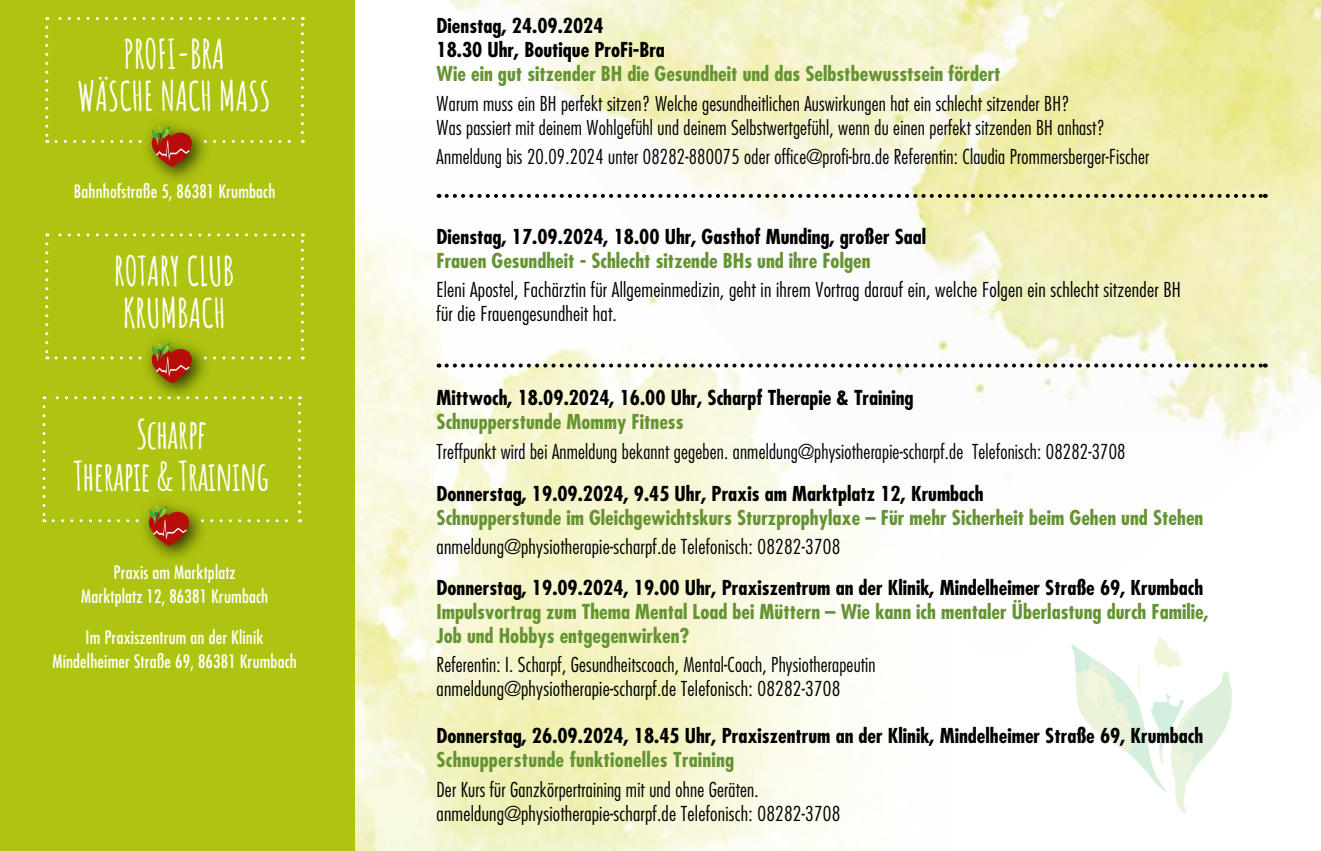
<style>
.page{position:relative;width:1321px;height:851px;background:#fff}
.page>*{position:absolute;margin:0;border:0;box-sizing:border-box;transform-origin:0 0}
.t1{font:700 40px/42px "Amatic SC";color:#fff;text-align:center;scale:.91 1}
.t2{font:700 40px/42px "Amatic SC";letter-spacing:-.02em;color:#fff;text-align:center;scale:.91 1}
.t3{font:300 condensed 20px/24px "Futura LT";letter-spacing:.01em;color:#000}
.t4{font:700 condensed 20px/24px "Futura LT";color:#000;scale:1.04 1}
.t5{font:700 condensed 20px/24px "Futura LT";color:#659432;scale:1.04 1}
.t6{font:300 condensed 20px/24px "Futura LT";letter-spacing:.01em;color:#000;scale:1.04 1}
.t7{font:condensed 18px/24px "Futura LT";letter-spacing:.01em;color:#fff;text-align:center}
</style>
<div class="page">
<img style="left:355px;top:193px;width:499px;height:657px">
<img style="left:449px;top:0;width:871px;height:658px">
<img style="left:1320px;top:0;width:1px;height:382px">
<svg style="left:1071px;top:636px;width:161px;height:177px"></svg>
<div style="left:0;top:0;width:355px;height:850px;background:#afc410"></div>
<div style="left:142px;top:115px;width:70px;height:71px;background:#000;opacity:.75"></div>
<svg style="left:45px;top:17px;width:259px;height:150px"></svg>
<div style="left:142px;top:331px;width:70px;height:71px;background:#000;opacity:.75"></div>
<svg style="left:45px;top:233px;width:259px;height:150px"></svg>
<div style="left:139px;top:494px;width:70px;height:71px;background:#000;opacity:.75"></div>
<svg style="left:43px;top:396px;width:258px;height:150px"></svg>
<svg style="left:447px;top:194px;width:819px;height:4px"></svg>
<svg style="left:447px;top:363px;width:819px;height:4px"></svg>
<h1 class="t1" style="left:78px;top:31px;width:214px">PROFI-BRA<br>WÄSCHE NACH MASS</h1>
<p class="t7" style="left:74px;top:179px;width:203px">Bahnhofstraße 5, 86381 Krumbach</p>
<h1 class="t1" style="left:114px;top:247px;width:133px;text-align:left">ROTARY CLUB<br>KRUMBACH</h1>
<h1 class="t2" style="left:74px;top:410px;width:216px">Scharpf<br>Therapie &amp; Training</h1>
<p class="t7" style="left:81px;top:560px;width:189px">Praxis am Marktplatz<br>Marktplatz 12, 86381 Krumbach</p>
<p class="t7" style="left:52px;top:625px;width:246px">Im Praxiszentrum an der Klinik<br>Mindelheimer Straße 69, 86381 Krumbach</p>
<p class="t4" style="left:437px;top:14px;width:221px">Dienstag, 24.09.2024<br>18.30 Uhr, Boutique ProFi-Bra</p>
<p class="t5" style="left:437px;top:62px;width:544px">Wie ein gut sitzender BH die Gesundheit und das Selbstbewusstsein fördert</p>
<p class="t3" style="left:437px;top:91px;width:670px">Warum muss ein BH perfekt sitzen? Welche gesundheitlichen Auswirkungen hat ein schlecht sitzender BH?<br>Was passiert mit deinem Wohlgefühl und deinem Selbstwertgefühl, wenn du einen perfekt sitzenden BH anhast?</p>
<p class="t3" style="left:437px;top:145px;width:714px">Anmeldung bis 20.09.2024 unter 08282-880075 oder office@profi-bra.de Referentin: Claudia Prommersberger-Fischer</p>
<p class="t4" style="left:437px;top:224px;width:472px">Dienstag, 17.09.2024, 18.00 Uhr, Gasthof Munding, großer Saal</p>
<p class="t5" style="left:437px;top:248px;width:419px">Frauen Gesundheit - Schlecht sitzende BHs und ihre Folgen</p>
<p class="t6" style="left:437px;top:278px;width:717px">Eleni Apostel, Fachärztin für Allgemeinmedizin, geht in ihrem Vortrag darauf ein, welche Folgen ein schlecht sitzender BH für die Frauengesundheit hat.</p>
<p class="t4" style="left:437px;top:385px;width:460px">Mittwoch, 18.09.2024, 16.00 Uhr, Scharpf Therapie &amp; Training</p>
<p class="t5" style="left:437px;top:409px;width:239px">Schnupperstunde Mommy Fitness</p>
<p class="t3" style="left:437px;top:439px;width:691px">Treffpunkt wird bei Anmeldung bekannt gegeben. anmeldung@physiotherapie-scharpf.de Telefonisch: 08282-3708</p>
<p class="t4" style="left:437px;top:481px;width:528px">Donnerstag, 19.09.2024, 9.45 Uhr, Praxis am Marktplatz 12, Krumbach</p>
<p class="t5" style="left:437px;top:505px;width:739px">Schnupperstunde im Gleichgewichtskurs Sturzprophylaxe – Für mehr Sicherheit beim Gehen und Stehen</p>
<p class="t6" style="left:437px;top:535px;width:390px">anmeldung@physiotherapie-scharpf.de Telefonisch: 08282-3708</p>
<p class="t4" style="left:437px;top:575px;width:739px">Donnerstag, 19.09.2024, 19.00 Uhr, Praxiszentrum an der Klinik, Mindelheimer Straße 69, Krumbach</p>
<p class="t5" style="left:437px;top:599px;width:744px">Impulsvortrag zum Thema Mental Load bei Müttern – Wie kann ich mentaler Überlastung durch Familie,<br>Job und Hobbys entgegenwirken?</p>
<p class="t3" style="left:437px;top:653px;width:441px">Referentin: I. Scharpf, Gesundheitscoach, Mental-Coach, Physiotherapeutin anmeldung@physiotherapie-scharpf.de Telefonisch: 08282-3708</p>
<p class="t4" style="left:437px;top:723px;width:739px">Donnerstag, 26.09.2024, 18.45 Uhr, Praxiszentrum an der Klinik, Mindelheimer Straße 69, Krumbach</p>
<p class="t5" style="left:437px;top:747px;width:288px">Schnupperstunde funktionelles Training</p>
<p class="t3" style="left:437px;top:777px;width:405px">Der Kurs für Ganzkörpertraining mit und ohne Geräten. anmeldung@physiotherapie-scharpf.de Telefonisch: 08282-3708</p>
</div>
